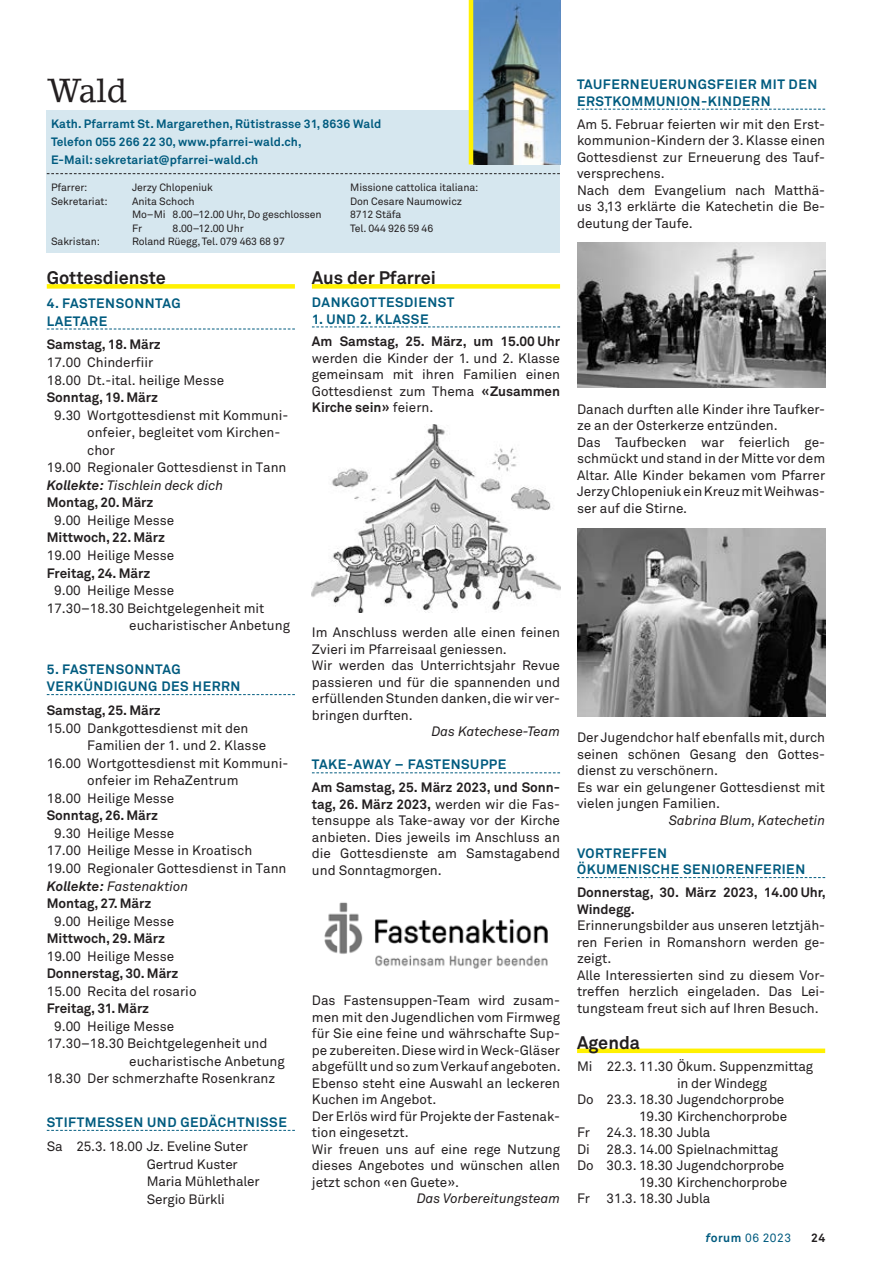
<style>
.page{position:relative;width:872px;height:1263px;background:#fff}
.page>*{position:absolute;margin:0;border:0;box-sizing:border-box;transform-origin:0 0}
.t1{font:33px "Lino Letter";color:#231f20}
.t2{font:700 18px "Akkurat Pro";color:#231f20}
.t3{font:13.5px/16.5px "Akkurat Pro";color:#231f20}
.t4{font:700 13.5px/16.5px "Akkurat Pro";letter-spacing:-.005em;color:#231f20}
.t5{font:700 13.5px/17.5px "Akkurat Pro";letter-spacing:.04em;color:#005b7f}
.t6{font:italic 13.5px "Akkurat Pro";letter-spacing:-.005em;color:#231f20}
.t7{font:700 12px/18px "Akkurat Pro";letter-spacing:.01em;color:#005b7f}
.t8{font:12px "Akkurat Pro";letter-spacing:.04em;color:#005b7f}
.t9{font:700 12px "Akkurat Pro";color:#231f20}
.t10{font:10.5px/13.5px "Akkurat Pro";letter-spacing:-.01em;color:#231f20}
.s1{font-weight:700}
.s2{font-weight:700;font-style:italic}
.s3{font-style:italic}
</style>
<div class="page">
<div style="left:47px;top:284px;width:248px;height:5px;background:#fff101"></div>
<svg style="left:47px;top:329px;width:248px;height:1px"></svg>
<svg style="left:47px;top:694px;width:248px;height:1px"></svg>
<svg style="left:47px;top:1130px;width:248px;height:1px"></svg>
<div style="left:312px;top:284px;width:248px;height:5px;background:#fff101"></div>
<svg style="left:312px;top:326px;width:248px;height:1px"></svg>
<svg style="left:577px;top:109px;width:248px;height:1px"></svg>
<div style="left:47px;top:111px;width:513px;height:142px;background:#d6e7ef"></div>
<img style="left:473px;top:0;width:87px;height:164px">
<hr style="left:469px;top:0;width:4px;height:164px;background:#fff101">
<svg style="left:47px;top:173px;width:513px;height:1px"></svg>
<img style="left:312px;top:425px;width:248px;height:187px">
<img style="left:324px;top:902px;width:224px;height:67px">
<img style="left:577px;top:242px;width:248px;height:146px">
<img style="left:577px;top:528px;width:248px;height:188px">
<svg style="left:312px;top:772px;width:248px;height:1px"></svg>
<svg style="left:577px;top:877px;width:248px;height:1px"></svg>
<div style="left:577px;top:1048px;width:248px;height:5px;background:#fff101"></div>
<h1 class="t1" style="left:47px;top:70px;width:82px">Wald</h1>
<p class="t7" style="left:51px;top:115px;width:332px">Kath. Pfarramt St. Margarethen, Rütistrasse 31, 8636 Wald<br>Telefon 055 266 22 30, www.pfarrei-wald.ch,<br>E-Mail: sekretariat@pfarrei-wald.ch</p>
<p class="t10" style="left:51px;top:181px;width:38px">Pfarrer:</p>
<p class="t10" style="left:132px;top:181px;width:82px">Jerzy Chlopeniuk</p>
<p class="t10" style="left:51px;top:194px;width:58px">Sekretariat:</p>
<p class="t10" style="left:132px;top:194px;width:191px">Anita Schoch<br>Mo–Mi 8.00–12.00 Uhr, Do geschlossen<br>Fr</p>
<p class="t10" style="left:350px;top:181px;width:130px">Missione cattolica italiana:<br>Don Cesare Naumowicz<br>8712 Stäfa<br>Tel. 044 926 59 46</p>
<p class="t10" style="left:173px;top:221px;width:73px">8.00–12.00 Uhr</p>
<p class="t10" style="left:51px;top:235px;width:50px">Sakristan:</p>
<p class="t10" style="left:132px;top:235px;width:154px">Roland Rüegg, Tel. 079 463 68 97</p>
<h2 class="t2" style="left:47px;top:267px;width:121px">Gottesdienste</h2>
<p class="t5" style="left:47px;top:295px;width:135px">4. FASTENSONNTAG<br>LAETARE</p>
<p class="t4" style="left:47px;top:337px;width:116px">Samstag, 18. März</p>
<p class="t3" style="left:47px;top:354px;width:179px;line-height:17.5px">17.00 Chinderfiir<br>18.00 Dt.-ital. heilige Messe</p>
<p class="t4" style="left:47px;top:389px;width:113px">Sonntag, 19. März</p>
<p class="t3" style="left:54px;top:407px;width:236px">9.30 Wortgottesdienst mit Kommuni-</p>
<p class="t3" style="left:87px;top:425px;width:195px">onfeier, begleitet vom Kirchen-</p>
<p class="t3" style="left:87px;top:442px;width:29px">chor</p>
<p class="t3" style="left:47px;top:460px;width:241px">19.00 Regionaler Gottesdienst in Tann</p>
<p class="t6" style="left:47px;top:477px;width:178px"><span class="s1">Kollekte:</span> Tischlein deck dich</p>
<p class="t4" style="left:47px;top:494px;width:108px">Montag, 20. März</p>
<p class="t3" style="left:54px;top:512px;width:122px">9.00 Heilige Messe</p>
<p class="t4" style="left:47px;top:530px;width:120px">Mittwoch, 22. März</p>
<p class="t3" style="left:47px;top:547px;width:129px">19.00 Heilige Messe</p>
<p class="t4" style="left:47px;top:565px;width:105px">Freitag, 24. März</p>
<p class="t3" style="left:54px;top:582px;width:122px">9.00 Heilige Messe</p>
<p class="t3" style="left:47px;top:600px;width:219px">17.30–18.30 Beichtgelegenheit mit</p>
<p class="t3" style="left:129px;top:617px;width:162px">eucharistischer Anbetung</p>
<p class="t5" style="left:47px;top:660px;width:195px">5. FASTENSONNTAG<br>VERKÜNDIGUNG DES HERRN</p>
<p class="t4" style="left:47px;top:702px;width:116px">Samstag, 25. März</p>
<p class="t3" style="left:47px;top:720px;width:203px">15.00 Dankgottesdienst mit den</p>
<p class="t3" style="left:87px;top:738px;width:180px">Familien der 1. und 2. Klasse</p>
<p class="t3" style="left:47px;top:755px;width:243px">16.00 Wortgottesdienst mit Kommuni-</p>
<p class="t3" style="left:87px;top:773px;width:153px">onfeier im RehaZentrum</p>
<p class="t3" style="left:47px;top:790px;width:129px">18.00 Heilige Messe</p>
<p class="t4" style="left:47px;top:807px;width:113px">Sonntag, 26. März</p>
<p class="t3" style="left:47px;top:825px;width:241px;line-height:17.5px;text-indent:7px">9.30 Heilige Messe<br>17.00 Heilige Messe in Kroatisch<br>19.00 Regionaler Gottesdienst in Tann<br><span class="s2">Kollekte:</span> <span class="s3">Fastenaktion<br></span><span class="s1">Montag, 27. März</span></p>
<p class="t3" style="left:54px;top:913px;width:122px">9.00 Heilige Messe</p>
<p class="t4" style="left:47px;top:930px;width:120px">Mittwoch, 29. März</p>
<p class="t3" style="left:47px;top:948px;width:129px">19.00 Heilige Messe</p>
<p class="t4" style="left:47px;top:965px;width:133px">Donnerstag, 30. März</p>
<p class="t3" style="left:47px;top:983px;width:151px">15.00 Recita del rosario</p>
<p class="t4" style="left:47px;top:1000px;width:104px">Freitag, 31. März</p>
<p class="t3" style="left:54px;top:1018px;width:122px">9.00 Heilige Messe</p>
<p class="t3" style="left:47px;top:1036px;width:222px">17.30–18.30 Beichtgelegenheit und</p>
<p class="t3" style="left:129px;top:1053px;width:157px">eucharistische Anbetung</p>
<p class="t3" style="left:47px;top:1071px;width:230px">18.30 Der schmerzhafte Rosenkranz</p>
<p class="t5" style="left:47px;top:1114px;width:242px">STIFTMESSEN UND GEDÄCHTNISSE</p>
<p class="t3" style="left:147px;top:1138px;width:115px;line-height:17.5px;text-indent:-100px">Sa 25.3. 18.00 Jz. Eveline Suter<br>Gertrud Kuster<br>Maria Mühlethaler<br>Sergio Bürkli</p>
<h2 class="t2" style="left:312px;top:267px;width:126px">Aus der Pfarrei</h2>
<p class="t5" style="left:312px;top:294px;width:144px">DANKGOTTESDIENST</p>
<p class="t5" style="left:312px;top:310px;width:118px">1. UND 2. KLASSE</p>
<p class="t4" style="left:312px;top:334px;width:250px">Am Samstag, 25. März, um 15.00 Uhr</p>
<p class="t3" style="left:312px;top:350px;width:250px;text-align:justify">werden die Kinder der 1. und 2. Klasse gemeinsam mit ihren Familien einen Gottesdienst zum Thema <span class="s1">«Zusammen Kirche sein»</span> feiern.</p>
<p class="t3" style="left:312px;top:625px;width:250px">Im Anschluss werden alle einen feinen Zvieri im Pfarreisaal geniessen.<br>Wir werden das Unterrichtsjahr Revue passieren und für die spannenden und erfüllenden Stunden danken, die wir ver&shy;bringen durften.</p>
<p class="t6" style="left:431px;top:724px;width:130px">Das Katechese-Team</p>
<p class="t5" style="left:312px;top:756px;width:196px">TAKE-AWAY – FASTENSUPPE</p>
<p class="t3" style="left:312px;top:780px;width:250px;text-align:justify"><span class="s1">Am Samstag, 25. März 2023, und Sonn&shy;tag, 26. März 2023,</span> werden wir die Fas&shy;tensuppe als Take-away vor der Kirche anbieten. Dies jeweils im Anschluss an die Gottesdienste am Samstagabend und Sonntagmorgen.</p>
<p class="t3" style="left:312px;top:993px;width:250px">Das Fastensuppen-Team wird zusam&shy;men mit den Jugendlichen vom Firmweg für Sie eine feine und währschafte Sup&shy;pe zubereiten. Diese wird in Weck-Gläser abgefüllt und so zum Verkauf angeboten.<br>Ebenso steht eine Auswahl an leckeren Kuchen im Angebot.<br>Der Erlös wird für Projekte der Fastenak&shy;tion eingesetzt.<br>Wir freuen uns auf eine rege Nutzung dieses Angebotes und wünschen allen jetzt schon «en Guete».</p>
<p class="t6" style="left:417px;top:1191px;width:145px">Das Vorbereitungsteam</p>
<p class="t5" style="left:577px;top:76px;width:242px;line-height:16.5px">TAUFERNEUERUNGSFEIER MIT DEN<br>ERSTKOMMUNION-KINDERN</p>
<p class="t3" style="left:577px;top:116px;width:250px">Am 5. Februar feierten wir mit den Erst&shy;kommunion-Kindern der 3. Klasse einen<br>Gottesdienst zur Erneuerung des Tauf&shy;versprechens.<br>Nach dem Evangelium nach Matthä&shy;us 3,13 erklärte die Katechetin die Be&shy;deutung der Taufe.</p>
<p class="t3" style="left:577px;top:401px;width:250px">Danach durften alle Kinder ihre Taufker&shy;ze an der Osterkerze entzünden.<br>Das Taufbecken war feierlich ge&shy;schmückt und stand in der Mitte vor dem Altar. Alle Kinder bekamen vom Pfarrer Jerzy Chlopeniuk ein Kreuz mit Weihwas&shy;ser auf die Stirne.</p>
<p class="t3" style="left:577px;top:729px;width:250px">Der Jugendchor half ebenfalls mit, durch seinen schönen Gesang den Gottes&shy;dienst zu verschönern.<br>Es war ein gelungener Gottesdienst mit vielen jungen Familien.</p>
<p class="t6" style="left:669px;top:812px;width:158px">Sabrina Blum, Katechetin</p>
<p class="t5" style="left:577px;top:845px;width:230px;line-height:16.5px">VORTREFFEN<br>ÖKUMENISCHE SENIORENFERIEN</p>
<p class="t4" style="left:577px;top:884px;width:250px">Donnerstag, 30. März 2023, 14.00 Uhr,<br>Windegg.</p>
<p class="t3" style="left:577px;top:917px;width:250px">Erinnerungsbilder aus unseren letztjäh&shy;ren Ferien in Romanshorn werden ge&shy;zeigt.<br>Alle Interessierten sind zu diesem Vor&shy;treffen herzlich eingeladen. Das Lei&shy;tungsteam freut sich auf Ihren Besuch.</p>
<h2 class="t2" style="left:577px;top:1031px;width:64px">Agenda</h2>
<p class="t3" style="left:577px;top:1059px;width:238px">Mi 22.3. 11.30 Ökum. Suppenzmittag</p>
<p class="t3" style="left:677px;top:1075px;width:91px">in der Windegg</p>
<p class="t3" style="left:577px;top:1092px;width:209px">Do 23.3. 18.30 Jugendchorprobe</p>
<p class="t3" style="left:639px;top:1108px;width:150px">19.30 Kirchenchorprobe</p>
<p class="t3" style="left:577px;top:1125px;width:135px">Fr 24.3. 18.30 Jubla</p>
<p class="t3" style="left:577px;top:1141px;width:14px">Di</p>
<p class="t3" style="left:606px;top:1141px;width:173px">28.3. 14.00 Spielnachmittag</p>
<p class="t3" style="left:577px;top:1158px;width:209px">Do 30.3. 18.30 Jugendchorprobe</p>
<p class="t3" style="left:639px;top:1174px;width:150px">19.30 Kirchenchorprobe</p>
<p class="t3" style="left:577px;top:1191px;width:135px">Fr 31.3. 18.30 Jubla</p>
<p class="t8" style="left:705px;top:1231px;width:87px"><span class="s2">f</span><span class="s1">orum</span> 06 2023</p>
<p class="t9" style="left:811px;top:1231px;width:16px">24</p>
</div>
